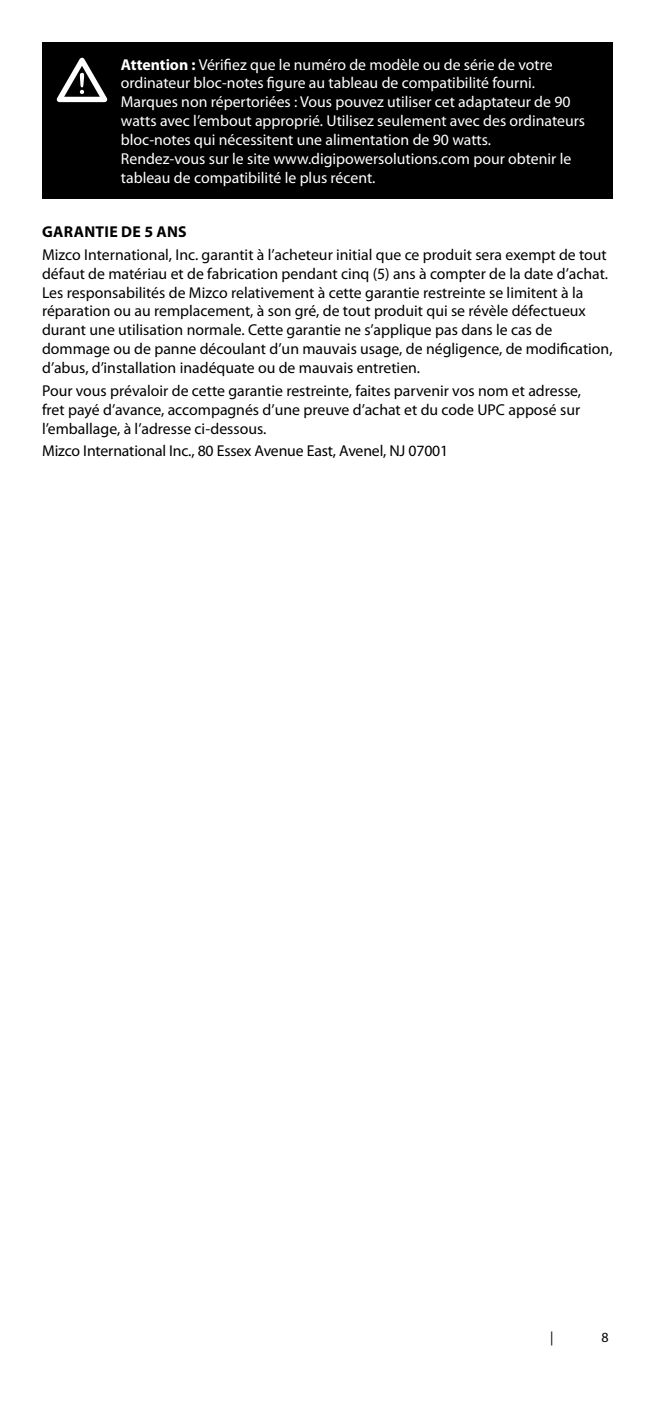
<style>
.page{position:relative;width:656px;height:1405px;background:#fff}
.page>*{position:absolute;margin:0;border:0;box-sizing:border-box;transform-origin:0 0}
.t1{font:15.75px/18.9px "Myriad Pro";color:#000}
.t2{font:15.75px/18.9px "Myriad Pro";color:#fff}
.t3{font:700 15.75px "Myriad Pro";letter-spacing:.02em;color:#000}
.t4{font:14px "Myriad Pro";color:#000}
.s1{font-weight:700}
</style>
<div class="page">
<div style="left:42px;top:42px;width:569px;height:157px;background:#000"></div>
<svg style="left:57px;top:58px;width:50px;height:44px"></svg>
<p class="t2" style="left:121px;top:55px;width:465px"><span class="s1">ATTENTION :</span> Vérifiez que le numéro de modèle ou de série de votre ordinateur bloc-notes figure au tableau de compatibilité fourni.<br>Marques non répertoriées : Vous pouvez utiliser cet adaptateur de 90 watts avec l’embout approprié. Utilisez seulement avec des ordinateurs bloc-notes qui nécessitent une alimentation de 90 watts.<br>Rendez-vous sur le site www.digipowersolutions.com pour obtenir le tableau de compatibilité le plus récent.</p>
<p class="t3" style="left:42px;top:221px;width:144px">GARANTIE DE 5 ANS</p>
<p class="t1" style="left:42px;top:245px;width:571px">Mizco International, Inc. garantit à l’acheteur initial que ce produit sera exempt de tout défaut de matériau et de fabrication pendant cinq (5) ans à compter de la date d’achat.<br>Les responsabilités de Mizco relativement à cette garantie restreinte se limitent à la réparation ou au remplacement, à son gré, de tout produit qui se révèle défectueux durant une utilisation normale. Cette garantie ne s’applique pas dans le cas de dommage ou de panne découlant d’un mauvais usage, de négligence, de modification, d’abus, d’installation inadéquate ou de mauvais entretien.</p>
<p class="t1" style="left:42px;top:381px;width:540px;text-align:justify">Pour vous prévaloir de cette garantie restreinte, faites parvenir vos nom et adresse, fret payé d’avance, accompagnés d’une preuve d’achat et du code UPC apposé sur l’emballage, à l’adresse ci-dessous.</p>
<p class="t1" style="left:42px;top:441px;width:407px">Mizco International Inc., 80 Essex Avenue East, Avenel, NJ 07001</p>
<p class="t4" style="left:549px;top:1329px;width:5px">|</p>
<p class="t4" style="left:601px;top:1329px;width:9px">8</p>
</div>
